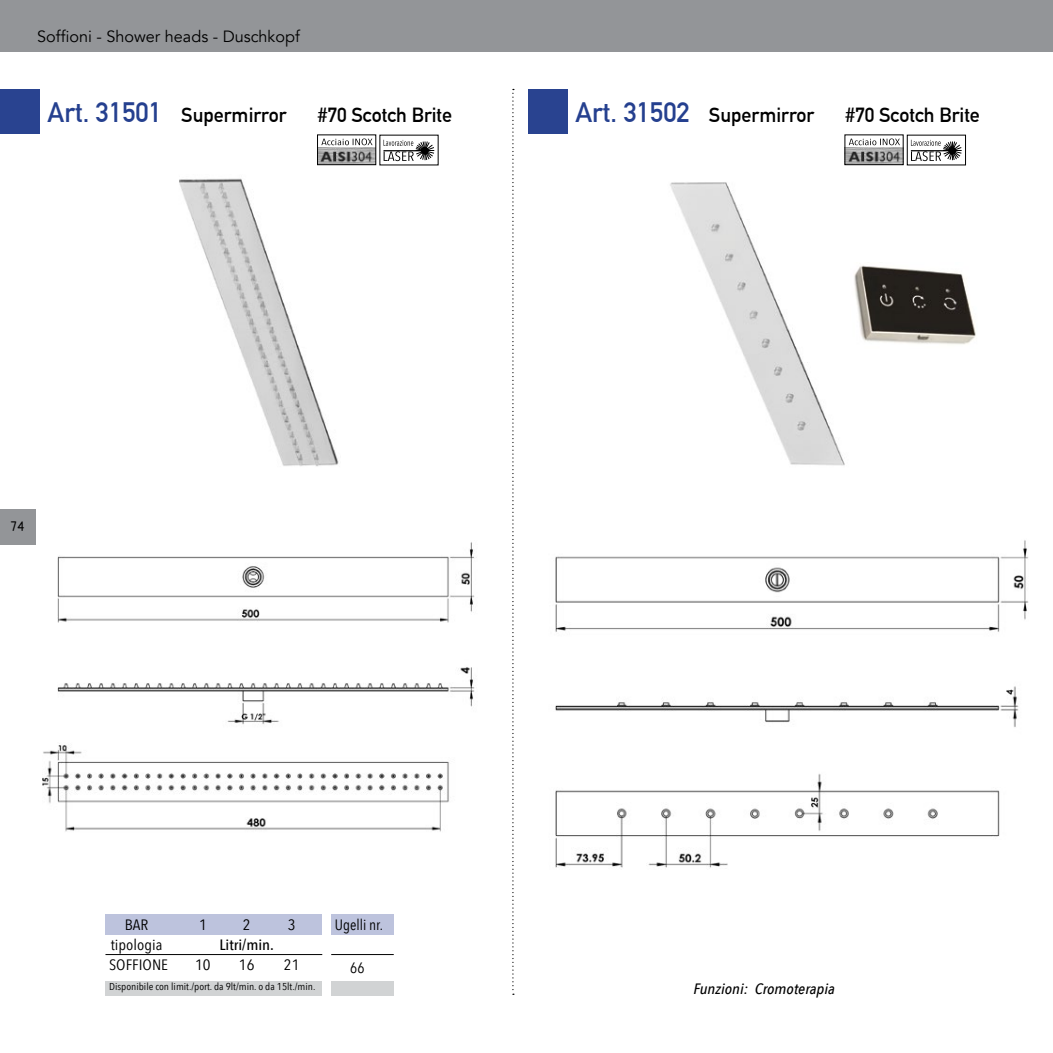
<style>
.page{position:relative;width:1053px;height:1053px;background:#fff}
.page>*{position:absolute;margin:0;border:0;box-sizing:border-box;transform-origin:0 0}
.t1{font:700 20px "DIN Alternate";color:#000}
.t2{font:16.25px "Avenir";color:#000}
.t3{font:15px "Avenir Next Condensed";color:#000;scale:1.1 1}
.t4{font:italic 500 15px "Avenir Next Condensed";color:#000;scale:1.1 1}
.t5{font:15px "Avenir Next Condensed";color:#000}
.t6{font:500 15px "Avenir Next Condensed";color:#000;scale:1.1 1}
.t7{font:500 15px "Designio";color:#000}
.t8{font:10px "Avenir Next Condensed";color:#000;scale:1.1 1}
.s1{font-size:27.5px;color:#25408f}
</style>
<div class="page">
<img style="left:27px;top:540px;width:450px;height:292px">
<div style="left:0;top:0;width:1052px;height:51px;background:#939598"></div>
<div style="left:0;top:89px;width:40px;height:45px;background:#294390"></div>
<div style="left:0;top:508px;width:35px;height:36px;background:#939598"></div>
<svg style="left:512px;top:89px;width:2px;height:905px"></svg>
<div style="left:527px;top:89px;width:40px;height:45px;background:#294390"></div>
<img style="left:179px;top:178px;width:160px;height:289px">
<img style="left:670px;top:182px;width:175px;height:284px">
<div style="left:105px;top:980px;width:217px;height:15px;background:#d1d3d4"></div>
<div style="left:105px;top:914px;width:217px;height:20px;background:#bdc3dd"></div>
<hr style="left:105px;top:954px;width:217px;height:1px;background:#000">
<div style="left:331px;top:980px;width:63px;height:15px;background:#d1d3d4"></div>
<div style="left:331px;top:914px;width:63px;height:20px;background:#bdc3dd"></div>
<hr style="left:331px;top:954px;width:63px;height:1px;background:#000">
<img style="left:854px;top:265px;width:122px;height:80px">
<svg style="left:321px;top:138px;width:51px;height:7px"></svg>
<img style="left:319px;top:147px;width:55px;height:16px">
<div style="left:317px;top:135px;width:59px;height:30px;border:1px solid #000"></div>
<svg style="left:383px;top:140px;width:51px;height:21px"></svg>
<svg style="left:848px;top:138px;width:51px;height:7px"></svg>
<img style="left:846px;top:147px;width:55px;height:16px">
<div style="left:844px;top:135px;width:59px;height:30px;border:1px solid #000"></div>
<svg style="left:910px;top:140px;width:51px;height:21px"></svg>
<img style="left:555px;top:540px;width:474px;height:328px">
<p class="t2" style="left:37px;top:27px;width:264px">Soffioni - Shower heads - Duschkopf</p>
<p class="t1" style="left:48px;top:100px;width:240px"><span class="s1">Art. 31501</span> Supermirror</p>
<p class="t1" style="left:318px;top:100px;width:136px">#70 Scotch Brite</p>
<p class="t1" style="left:575px;top:100px;width:240px"><span class="s1">Art. 31502</span> Supermirror</p>
<p class="t1" style="left:845px;top:100px;width:136px">#70 Scotch Brite</p>
<p class="t7" style="left:10px;top:518px;width:16px">74</p>
<p class="t3" style="left:125px;top:911px;width:23px">BAR</p>
<p class="t3" style="left:199px;top:911px;width:9px">1</p>
<p class="t3" style="left:243px;top:911px;width:9px">2</p>
<p class="t3" style="left:288px;top:911px;width:9px">3</p>
<p class="t3" style="left:111px;top:931px;width:48px">tipologia</p>
<p class="t6" style="left:219px;top:935px;width:51px">Litri/min.</p>
<p class="t3" style="left:109px;top:951px;width:55px">SOFFIONE</p>
<p class="t3" style="left:195px;top:951px;width:16px">10</p>
<p class="t3" style="left:239px;top:951px;width:16px">16</p>
<p class="t3" style="left:284px;top:951px;width:16px">21</p>
<p class="t8" style="left:109px;top:978px;width:189px">Disponibile con limit./port. da 9lt/min. o da 15lt./min.</p>
<p class="t5" style="left:335px;top:911px;width:50px">Ugelli nr.</p>
<p class="t5" style="left:350px;top:954px;width:16px">66</p>
<p class="t4" style="left:693px;top:979px;width:130px">Funzioni: Cromoterapia</p>
</div>
